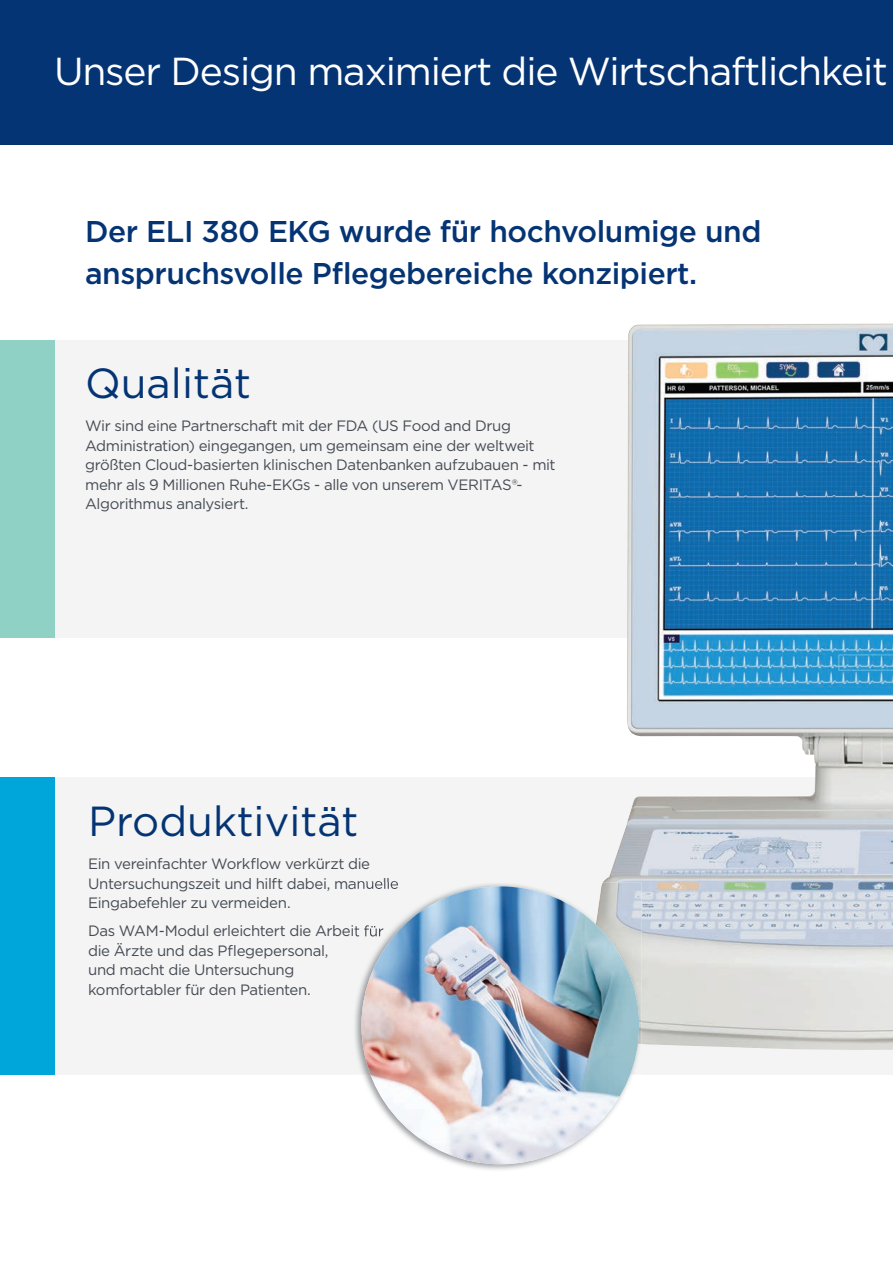
<style>
.page{position:relative;width:893px;height:1263px;background:#fff}
.page>*{position:absolute;margin:0;border:0;box-sizing:border-box;transform-origin:0 0}
.t1{font:42px "Gotham";color:#053474}
.t2{font:39px "Gotham";letter-spacing:-.03em;color:#fff}
.t3{font:500 30px/42px "Gotham";letter-spacing:-.015em;color:#053474}
.t4{font:15px/19.5px "Gotham";letter-spacing:-.025em;color:#464b54}
</style>
<div class="page">
<div style="left:0;top:0;width:893px;height:145px;background:#053474"></div>
<div style="left:0;top:340px;width:893px;height:298px;background:#f3f4f3"></div>
<div style="left:0;top:777px;width:893px;height:297px;background:#f3f4f3"></div>
<img style="left:603px;top:323px;width:290px;height:727px">
<div style="left:0;top:777px;width:54px;height:297px;background:#00a5da"></div>
<div style="left:0;top:340px;width:54px;height:297px;background:#8fd1c4"></div>
<img style="left:355px;top:884px;width:286px;height:286px">
<img style="left:353px;top:882px;width:46px;height:9px">
<img style="left:354px;top:925px;width:30px;height:11px">
<img style="left:593px;top:882px;width:48px;height:162px">
<img style="left:361px;top:886px;width:278px;height:278px;border-radius:139px">
<h2 class="t2" style="left:54px;top:46px;width:835px">Unser Design maximiert die Wirtschaftlichkeit</h2>
<h3 class="t3" style="left:85px;top:210px;width:678px">Der ELI 380 EKG wurde für hochvolumige und anspruchsvolle Pflegebereiche konzipiert.</h3>
<h1 class="t1" style="left:85px;top:356px;width:168px">Qualität</h1>
<p class="t4" style="left:85px;top:416px;width:472px">Wir sind eine Partnerschaft mit der FDA (US Food and Drug Administration) eingegangen, um gemeinsam eine der weltweit größten Cloud-basierten klinischen Datenbanken aufzubauen - mit mehr als 9 Millionen Ruhe-EKGs - alle von unserem VERITAS®- Algorithmus analysiert.</p>
<h1 class="t1" style="left:88px;top:794px;width:272px">Produktivität</h1>
<p class="t4" style="left:88px;top:854px;width:312px">Ein vereinfachter Workflow verkürzt die<br>Untersuchungszeit und hilft dabei, manuelle<br>Eingabefehler zu vermeiden.</p>
<p class="t4" style="left:88px;top:921px;width:297px">Das WAM-Modul erleichtert die Arbeit für die Ärzte und das Pflegepersonal,<br>und macht die Untersuchung komfortabler für den Patienten.</p>
</div>
